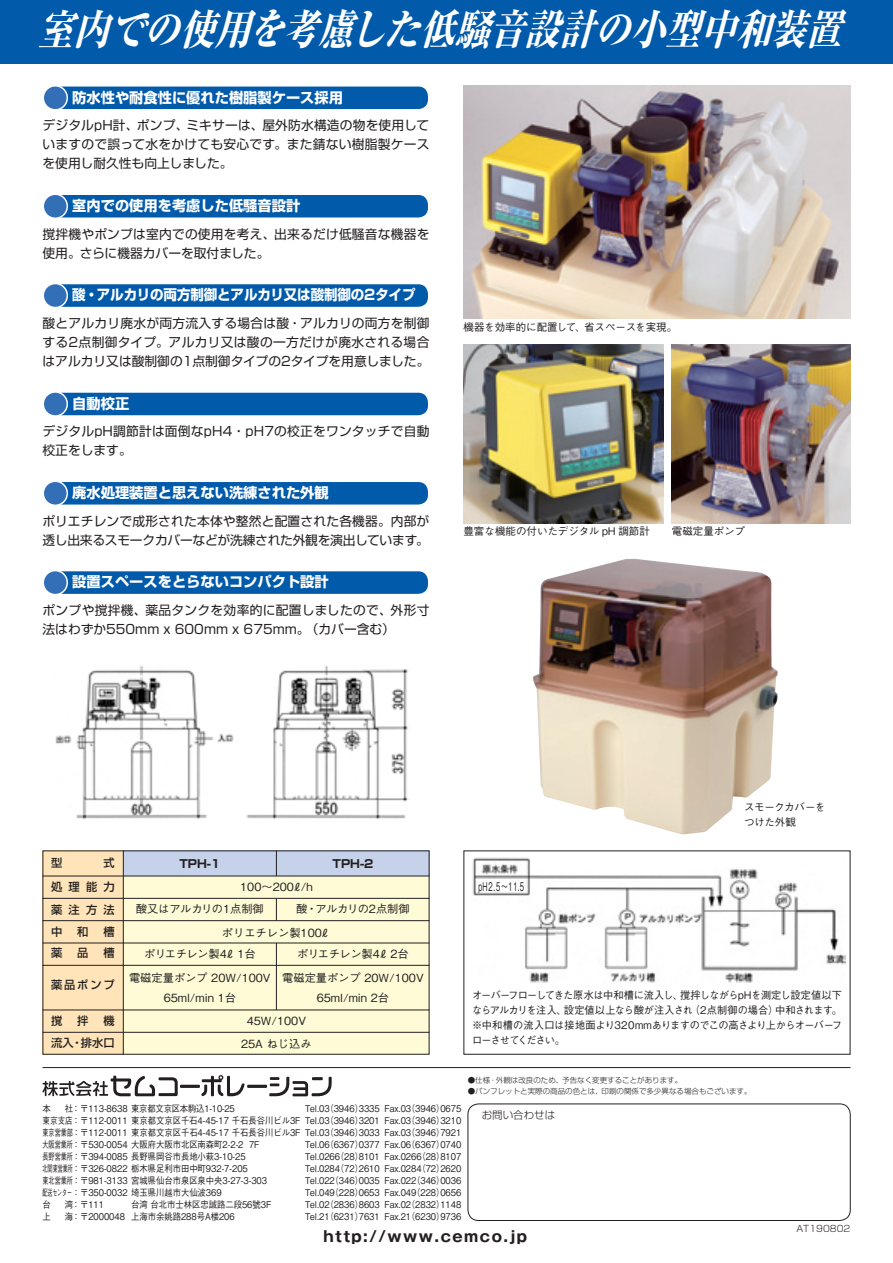
<style>
.page{position:relative;width:893px;height:1263px;background:#fff}
.page>*{position:absolute;margin:0;border:0;box-sizing:border-box;transform-origin:0 0}
.t1{font:italic 800 42.3px "Ryumin Pro";color:#fff;scale:.83 1}
.t2{font:700 15px "Gothic MB101 Pro";letter-spacing:.1em;color:#231f20}
.t3{font:700 14.25px "Shin Go Pro";color:#fff}
.t4{font:700 14.25px "Shin Go Pro";color:#fff;scale:.95 1}
.t5{font:12.75px/19.2px "Shin Go Pro";letter-spacing:.015em;color:#231f20}
.t6{font:12.75px/19.2px "Shin Go Pro";letter-spacing:-.02em;color:#231f20}
.t7{font:500 12px "Gothic BBB Pro";color:#231f20;scale:.57 1}
.t8{font:500 11.25px/24.2px "Gothic BBB Pro";color:#231f20;text-align:center}
.t9{font:500 11.25px/22.5px "Shin Go Pro";letter-spacing:.165em;color:#231f20;text-align:right}
.t10{font:700 11.25px "Shin Go Pro";color:#231f20}
.t11{font:500 10.5px/15px "Gothic BBB Pro";letter-spacing:-.015em;color:#231f20;text-align:justify}
.t12{font:500 10.5px/15px "Gothic BBB Pro";letter-spacing:-.035em;color:#231f20}
.t13{font:300 10.5px "Shin Go Pro";color:#231f20}
.t14{font:500 9.3px/12px "Gothic BBB Pro";letter-spacing:-.005em;color:#231f20;text-align:justify;scale:.9 1}
.t15{font:500 9.3px "Gothic BBB Pro";letter-spacing:-.005em;color:#231f20;scale:.66 1}
.t16{font:500 9.3px "Gothic BBB Pro";letter-spacing:-.005em;color:#231f20;scale:.55 1}
.t17{font:500 9.3px "Gothic BBB Pro";letter-spacing:-.025em;color:#231f20;scale:.9 1}
.t18{font:500 9.3px "Gothic BBB Pro";letter-spacing:-.005em;color:#231f20;scale:.53 1}
.t19{font:300 9px "Shin Go Pro";color:#231f20}
.t20{font:300 7.5px "Shin Go Pro";color:#231f20}
</style>
<div class="page">
<div style="left:123px;top:850px;width:306px;height:204px;background:#fffbd6"></div>
<div style="left:123px;top:850px;width:306px;height:26px;background:#c6d2ea"></div>
<div style="left:43px;top:850px;width:80px;height:204px;background:#fee4b8"></div>
<hr style="left:123px;top:850px;width:1px;height:204px;background:#231f20">
<svg style="left:276px;top:850px;width:1px;height:26px"></svg>
<svg style="left:276px;top:899px;width:1px;height:21px"></svg>
<hr style="left:43px;top:898px;width:386px;height:1px;background:#231f20">
<hr style="left:43px;top:876px;width:386px;height:1px;background:#231f20">
<hr style="left:43px;top:920px;width:386px;height:1px;background:#231f20">
<hr style="left:43px;top:943px;width:386px;height:1px;background:#231f20">
<hr style="left:43px;top:965px;width:386px;height:1px;background:#231f20">
<hr style="left:43px;top:1010px;width:386px;height:1px;background:#231f20">
<hr style="left:43px;top:1032px;width:386px;height:1px;background:#231f20">
<img style="left:463px;top:85px;width:387px;height:234px">
<img style="left:463px;top:344px;width:200px;height:179px">
<img style="left:672px;top:344px;width:178px;height:179px">
<img style="left:472px;top:857px;width:373px;height:126px">
<img style="left:55px;top:665px;width:353px;height:155px">
<img style="left:533px;top:559px;width:245px;height:275px">
<div style="left:0;top:0;width:893px;height:64px;background:#015aaa"></div>
<div style="left:43px;top:86px;width:386px;height:24px;background:#015aaa;border-radius:10px"></div>
<div style="left:43px;top:85px;width:386px;height:26px;border:2px solid #fff;border-radius:10px"></div>
<div style="left:43px;top:86px;width:24px;height:24px;background:#326fb7;border-radius:50%"></div>
<div style="left:43px;top:85px;width:25px;height:26px;border:2px solid #fff;border-radius:50%"></div>
<div style="left:43px;top:194px;width:386px;height:24px;background:#015aaa;border-radius:10px"></div>
<div style="left:43px;top:193px;width:386px;height:26px;border:2px solid #fff;border-radius:10px"></div>
<div style="left:43px;top:194px;width:24px;height:24px;background:#326fb7;border-radius:50%"></div>
<div style="left:43px;top:193px;width:25px;height:26px;border:2px solid #fff;border-radius:50%"></div>
<div style="left:43px;top:284px;width:386px;height:24px;background:#015aaa;border-radius:10px"></div>
<div style="left:43px;top:283px;width:386px;height:25px;border:2px solid #fff;border-radius:10px"></div>
<div style="left:43px;top:284px;width:24px;height:24px;background:#326fb7;border-radius:50%"></div>
<div style="left:43px;top:283px;width:25px;height:25px;border:2px solid #fff;border-radius:50%"></div>
<div style="left:43px;top:481px;width:386px;height:24px;background:#015aaa;border-radius:10px"></div>
<div style="left:43px;top:480px;width:386px;height:26px;border:2px solid #fff;border-radius:10px"></div>
<div style="left:43px;top:481px;width:24px;height:24px;background:#326fb7;border-radius:50%"></div>
<div style="left:43px;top:480px;width:25px;height:26px;border:2px solid #fff;border-radius:50%"></div>
<div style="left:43px;top:571px;width:386px;height:24px;background:#015aaa;border-radius:10px"></div>
<div style="left:43px;top:570px;width:386px;height:25px;border:2px solid #fff;border-radius:10px"></div>
<div style="left:43px;top:571px;width:24px;height:24px;background:#326fb7;border-radius:50%"></div>
<div style="left:43px;top:570px;width:25px;height:25px;border:2px solid #fff;border-radius:50%"></div>
<div style="left:43px;top:392px;width:386px;height:24px;background:#015aaa;border-radius:10px"></div>
<div style="left:43px;top:391px;width:386px;height:26px;border:2px solid #fff;border-radius:10px"></div>
<div style="left:43px;top:392px;width:24px;height:24px;background:#326fb7;border-radius:50%"></div>
<div style="left:43px;top:391px;width:25px;height:26px;border:2px solid #fff;border-radius:50%"></div>
<hr style="left:276px;top:943px;width:1px;height:67px;background:#231f20">
<div style="left:468px;top:1104px;width:382px;height:117px;border:1px solid #231f20;border-radius:11px"></div>
<hr style="left:43px;top:1067px;width:807px;height:1px;background:#231f20">
<svg style="left:43px;top:1075px;width:289px;height:21px"></svg>
<h1 class="t1" style="left:38px;top:-4px;width:988px">室内での使用を考慮した低騒音設計の小型中和装置</h1>
<h3 class="t3" style="left:72px;top:86px;width:272px">防水性や耐食性に優れた樹脂製ケース採用</h3>
<h3 class="t5" style="left:43px;top:114px;width:388px;text-align:justify">デジタルpH計、ポンプ、ミキサーは、屋外防水構造の物を使用していますので誤って水をかけても安心です。また錆ない樹脂製ケースを使用し耐久性も向上しました。</h3>
<h3 class="t3" style="left:72px;top:194px;width:229px">室内での使用を考慮した低騒音設計</h3>
<h3 class="t5" style="left:43px;top:223px;width:388px">撹拌機やポンプは室内での使用を考え、出来るだけ低騒音な機器を使用。さらに機器カバーを取付ました。</h3>
<h3 class="t4" style="left:72px;top:284px;width:363px">酸・アルカリの両方制御とアルカリ又は酸制御の2タイプ</h3>
<h3 class="t5" style="left:43px;top:312px;width:389px;text-align:justify">酸とアルカリ廃水が両方流入する場合は酸・アルカリの両方を制御する2点制御タイプ。アルカリ又は酸の一方だけが廃水される場合はアルカリ又は酸制御の1点制御タイプの2タイプを用意しました。</h3>
<h3 class="t3" style="left:72px;top:392px;width:58px">自動校正</h3>
<h3 class="t5" style="left:43px;top:420px;width:388px">デジタルpH調節計は面倒なpH4・pH7の校正をワンタッチで自動校正をします。</h3>
<h3 class="t3" style="left:72px;top:481px;width:258px">廃水処理装置と思えない洗練された外観</h3>
<h3 class="t6" style="left:43px;top:510px;width:388px">ポリエチレンで成形された本体や整然と配置された各機器。内部が透し出来るスモークカバーなどが洗練された外観を演出しています。</h3>
<h3 class="t3" style="left:72px;top:571px;width:258px">設置スペースをとらないコンパクト設計</h3>
<h3 class="t5" style="left:43px;top:599px;width:388px">ポンプや撹拌機、薬品タンクを効率的に配置しましたので、外形寸法はわずか550mm x 600mm x 675mm。（カバー含む）</h3>
<p class="t11" style="left:463px;top:318px;width:215px">機器を効率的に配置して、省スペースを実現。</p>
<p class="t11" style="left:463px;top:522px;width:188px">豊富な機能の付いたデジタル pH 調節計</p>
<p class="t11" style="left:672px;top:522px;width:74px">電磁定量ポンプ</p>
<p class="t12" style="left:744px;top:799px;width:83px">スモークカバーをつけた外観</p>
<p class="t9" style="left:51px;top:850px;width:65px;line-height:23.7px">式<br>処理能力</p>
<p class="t9" style="left:51px;top:897px;width:65px;text-align:left">薬注方法中</p>
<p class="t9" style="left:51px;top:850px;width:13px">型</p>
<p class="t9" style="left:77px;top:919px;width:13px">和</p>
<p class="t9" style="left:104px;top:919px;width:13px">槽</p>
<p class="t9" style="left:51px;top:940px;width:13px">薬</p>
<p class="t9" style="left:77px;top:940px;width:13px">品</p>
<p class="t9" style="left:104px;top:940px;width:13px">槽</p>
<p class="t9" style="left:51px;top:972px;width:65px">薬品ポンプ</p>
<p class="t9" style="left:51px;top:1008px;width:13px">撹</p>
<p class="t9" style="left:77px;top:1008px;width:13px">拌</p>
<p class="t9" style="left:51px;top:1008px;width:65px">機<br>流入・排水口</p>
<p class="t10" style="left:333px;top:854px;width:42px">TPH-2</p>
<p class="t8" style="left:296px;top:895px;width:115px">酸・アルカリの2点制御</p>
<p class="t8" style="left:282px;top:940px;width:143px">ポリエチレン製4ℓ 2台<br>電磁定量ポンプ 20W/100V</p>
<p class="t8" style="left:317px;top:984px;width:74px">65ml/min 2台</p>
<p class="t11" style="left:472px;top:986px;width:371px">オーバーフローしてきた原水は中和槽に流入し、撹拌しながらpHを測定し設定値以下ならアルカリを注入、設定値以上なら酸が注入され（2点制御の場合）中和されます。※中和槽の流入口は接地面より320mmありますのでこの高さより上からオーバーフローさせてください。</p>
<p class="t10" style="left:179px;top:854px;width:42px">TPH-1</p>
<p class="t8" style="left:136px;top:895px;width:130px">酸又はアルカリの1点制御</p>
<p class="t8" style="left:129px;top:940px;width:143px">ポリエチレン製4ℓ 1台<br>電磁定量ポンプ 20W/100V</p>
<p class="t8" style="left:164px;top:984px;width:74px">65ml/min 1台</p>
<p class="t7" style="left:478px;top:876px;width:82px">pH２.５〜１１.5</p>
<p class="t8" style="left:240px;top:873px;width:74px">100〜200ℓ/h</p>
<p class="t8" style="left:222px;top:919px;width:111px">ポリエチレン製100ℓ</p>
<p class="t8" style="left:241px;top:1008px;width:72px;line-height:22.6px">45W/100V<br>25A ねじ込み</p>
<p class="t20" style="left:468px;top:1074px;width:216px">●仕様・外観は改良のため、予告なく変更することがあります。</p>
<p class="t20" style="left:468px;top:1085px;width:285px">●パンフレットと実際の商品の色とは、印刷の関係で多少異なる場合もございます。</p>
<p class="t14" style="left:43px;top:1101px;width:467px;text-indent:262px">Tel.03（3946）3335 Fax.03（3946）0675東京支店：〒112-0011 東京都文京区千石4-45-17 千石長谷川ビル3F Tel.03（3946）3201 Fax.03（3946）3210東京営業部：〒112-0011 東京都文京区千石4-45-17 千石長谷川ビル3F Tel.03（3946）3033 Fax.03（3946）7921大阪営業所：〒530-0054 大阪府大阪市北区南森町2-2-2 7F</p>
<p class="t17" style="left:43px;top:1101px;width:215px">本　 社：〒113-8638 東京都文京区本駒込1-10-25</p>
<p class="t14" style="left:305px;top:1137px;width:175px">Tel.06（6367）0377 Fax.06（6367）0740</p>
<p class="t15" style="left:43px;top:1149px;width:309px">長野営業所：〒394-0085 長野県岡谷市長地小萩3-10-25</p>
<p class="t14" style="left:305px;top:1149px;width:175px">Tel.0266（28）8101 Fax.0266（28）8107</p>
<p class="t16" style="left:43px;top:1161px;width:375px">北関東営業所：〒326-0822 栃木県足利市田中町932-7-205</p>
<p class="t14" style="left:305px;top:1161px;width:175px">Tel.0284（72）2610 Fax.0284（72）2620</p>
<p class="t15" style="left:43px;top:1173px;width:342px">東北営業所：〒981-3133 宮城県仙台市泉区泉中央3-27-3-303</p>
<p class="t14" style="left:305px;top:1173px;width:175px">Tel.022（346）0035 Fax.022（346）0036</p>
<p class="t18" style="left:43px;top:1185px;width:340px">配送センター：〒350-0032 埼玉県川越市大仙波369</p>
<p class="t14" style="left:305px;top:1185px;width:175px">Tel.049（228）0653 Fax.049（228）0656</p>
<p class="t14" style="left:43px;top:1197px;width:70px">台　 湾：〒111</p>
<p class="t14" style="left:131px;top:1197px;width:157px">台湾 台北市士林区忠誠路二段56號3F</p>
<p class="t14" style="left:305px;top:1197px;width:175px">Tel.02（2836）8603 Fax.02（2832）1148</p>
<p class="t14" style="left:43px;top:1209px;width:215px">上　 海：〒2000048 上海市余姚路288号A楼206</p>
<p class="t14" style="left:305px;top:1209px;width:175px">Tel.21（6231）7631 Fax.21（6230）9736</p>
<p class="t13" style="left:482px;top:1106px;width:75px">お問い合わせは</p>
<h2 class="t2" style="left:323px;top:1224px;width:205px">http://www.cemco.jp</h2>
<p class="t19" style="left:796px;top:1221px;width:55px">AT190802</p>
</div>
